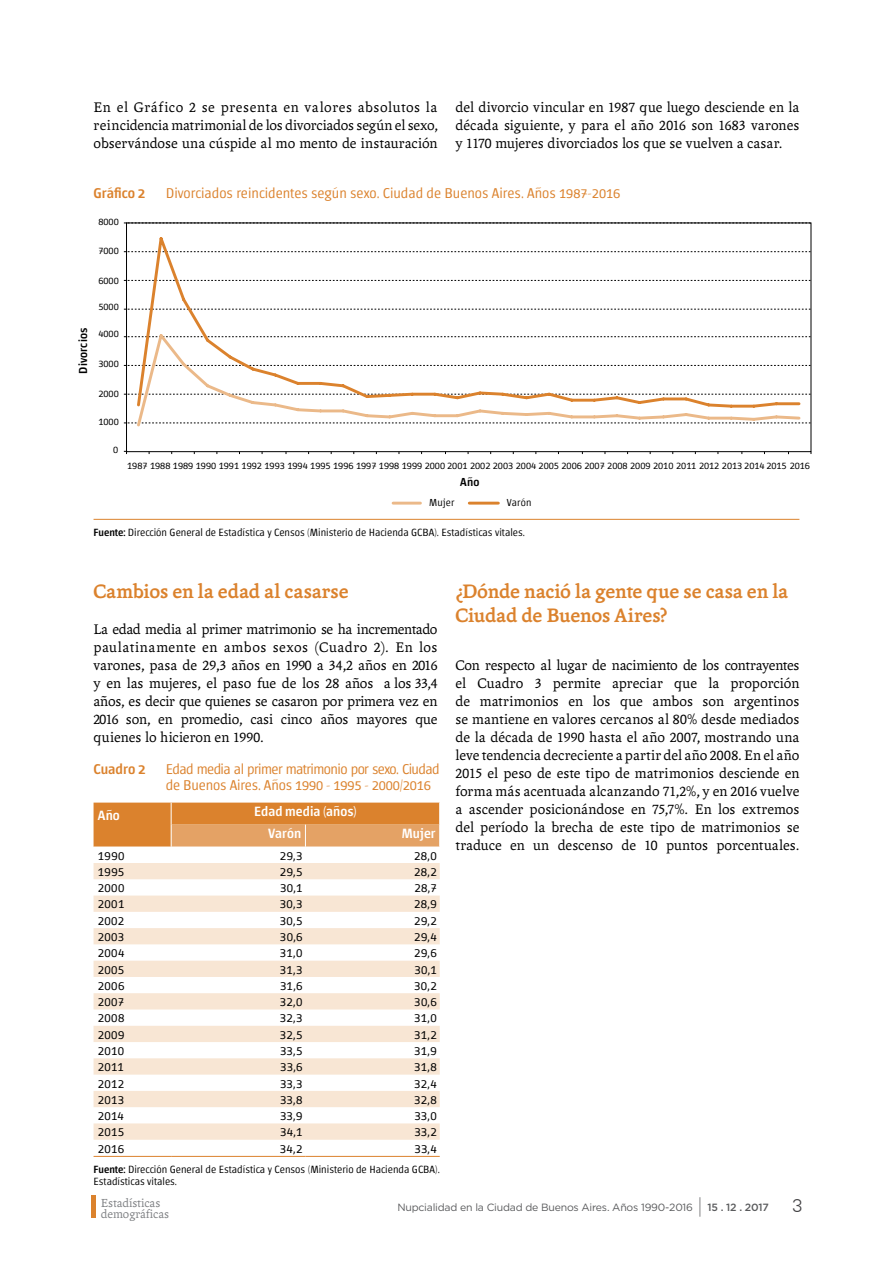
<style>
.page{position:relative;width:893px;height:1263px;background:#fff}
.page>*{position:absolute;margin:0;border:0;box-sizing:border-box;transform-origin:0 0}
.t1{font:700 21px/24px "Andralis ND Os F";letter-spacing:-.01em;color:#db822d}
.t2{font:300 18px "Zurich BT";color:#414042}
.t3{font:15px/18px "Andralis ND Os F";color:#000;text-align:justify}
.t4{font:300 14.25px/15.8px "Chaco";letter-spacing:-.04em;color:#db822d}
.t5{font:300 14.25px "Chaco";letter-spacing:-.01em;color:#db822d}
.t6{font:500 14.25px "Chaco";color:#db822d}
.t7{font:500 13.5px/22px "Chaco";letter-spacing:.005em;color:#fff}
.t8{font:300 12.75px "Chaco";letter-spacing:.025em;color:#000}
.t9{font:12.6px/10.8px "Andralis ND Os F";color:#808285}
.t10{font:500 11.7px "Chaco";letter-spacing:.01em;color:#000}
.t11{font:300 10.5px/12px "Chaco";color:#000}
.t12{font:10.5px "Gotham";letter-spacing:-.02em;color:#5a5b5d}
.t13{font:300 10.2px "Chaco";color:#000}
.s1{font-family:"Andralis NDSC"}
.s2{font-weight:500}
.s3{font-size:21px}
</style>
<div class="page">
<div style="left:91px;top:1195px;width:5px;height:23px;background:#db822d"></div>
<hr style="left:94px;top:519px;width:705px;height:1px;background:#db822d">
<svg style="left:124px;top:251px;width:685px;height:1px"></svg>
<svg style="left:124px;top:280px;width:685px;height:1px"></svg>
<svg style="left:124px;top:309px;width:685px;height:1px"></svg>
<svg style="left:124px;top:336px;width:685px;height:1px"></svg>
<svg style="left:124px;top:365px;width:685px;height:1px"></svg>
<svg style="left:124px;top:394px;width:685px;height:1px"></svg>
<svg style="left:124px;top:422px;width:685px;height:2px"></svg>
<svg style="left:135px;top:409px;width:667px;height:18px"></svg>
<svg style="left:135px;top:237px;width:667px;height:172px"></svg>
<div style="left:126px;top:223px;width:685px;height:229px;border:1px solid #000"></div>
<hr style="left:393px;top:502px;width:27px;height:3px;background:#ebb989">
<hr style="left:469px;top:502px;width:29px;height:3px;background:#db822d">
<svg style="left:94px;top:863px;width:346px;height:277px;fill:#f8e6d5"></svg>
<hr style="left:94px;top:1156px;width:77px;height:1px;background:#db822d">
<hr style="left:171px;top:1156px;width:134px;height:1px;background:#db822d">
<hr style="left:305px;top:1156px;width:135px;height:1px;background:#db822d">
<svg style="left:94px;top:803px;width:346px;height:44px;background:#df9046"></svg>
<p class="t3" style="left:94px;top:98px;width:345px">En el Gráfico <span class="s1">2</span> se presenta en valores absolutos la reincidencia matrimonial de los divorciados según el sexo, observándose una cúspide al mo mento de instauración</p>
<p class="t3" style="left:455px;top:98px;width:345px">del divorcio vincular en <span class="s1">1987</span> que luego desciende en la década siguiente, y para el año <span class="s1">2016</span> son <span class="s1">1683</span> varones y <span class="s1">1170</span> mujeres divorciados los que se vuelven a casar.</p>
<p class="t6" style="left:94px;top:187px;width:53px">Gráfico 2</p>
<p class="t5" style="left:166px;top:187px;width:456px">Divorciados reincidentes según sexo. Ciudad de Buenos Aires. Años 1987-2016</p>
<p class="t13" style="left:98px;top:217px;width:22px">8000</p>
<p class="t13" style="left:98px;top:246px;width:22px">7000</p>
<p class="t13" style="left:98px;top:275px;width:22px">6000</p>
<p class="t10" style="left:78px;top:373px;width:47px;rotate:-90deg">Divorcios</p>
<p class="t13" style="left:98px;top:302px;width:22px">5000</p>
<p class="t13" style="left:98px;top:329px;width:22px">4000</p>
<p class="t13" style="left:98px;top:359px;width:22px">3000</p>
<p class="t13" style="left:98px;top:389px;width:22px">2000</p>
<p class="t13" style="left:98px;top:417px;width:22px">1000</p>
<p class="t13" style="left:113px;top:445px;width:7px">0</p>
<p class="t13" style="left:127px;top:460px;width:684px">1987 1988 1989 1990 1991 1992 1993 1994 1995 1996 1997 1998 1999 2000 2001 2002 2003 2004 2005 2006 2007 2008 2009 2010 2011 2012 2013 2014 2015 2016</p>
<p class="t13" style="left:429px;top:498px;width:27px">Mujer</p>
<p class="t13" style="left:507px;top:498px;width:26px">Varón</p>
<p class="t11" style="left:94px;top:527px;width:433px"><span class="s2">Fuente:</span> Dirección General de Estadística y Censos (Ministerio de Hacienda GCBA). Estadísticas vitales.</p>
<p class="t10" style="left:460px;top:477px;width:21px">Año</p>
<h1 class="t1" style="left:94px;top:579px;width:257px">Cambios en la edad al casarse</h1>
<p class="t3" style="left:94px;top:620px;width:346px">La edad media al primer matrimonio se ha incrementado paulatinamente en ambos sexos (Cuadro <span class="s1">2</span>). En los varones, pasa de <span class="s1">29</span>,<span class="s1">3</span> años en <span class="s1">1990</span> a <span class="s1">34</span>,<span class="s1">2</span> años en <span class="s1">2016 </span>y en las mujeres, el paso fue de los <span class="s1">28</span> años a los <span class="s1">33</span>,<span class="s1">4 </span>años, es decir que quienes se casaron por primera vez en <span class="s1">2016</span> son, en promedio, casi cinco años mayores que quienes lo hicieron en <span class="s1">1990</span>.</p>
<p class="t6" style="left:94px;top:763px;width:54px">Cuadro 2</p>
<p class="t4" style="left:166px;top:762px;width:275px">Edad media al primer matrimonio por sexo. Ciudad de Buenos Aires. Años 1990 - 1995 - 2000/2016</p>
<p class="t7" style="left:98px;top:805px;width:24px">Año</p>
<p class="t7" style="left:268px;top:801px;width:90px;text-indent:-14px">Edad media (años)<br>Varón</p>
<p class="t7" style="left:402px;top:823px;width:35px">Mujer</p>
<p class="t8" style="left:98px;top:849px;width:28px">1990</p>
<p class="t8" style="left:280px;top:849px;width:24px">29,3</p>
<p class="t8" style="left:414px;top:849px;width:24px">28,0</p>
<p class="t8" style="left:98px;top:866px;width:28px">1995</p>
<p class="t8" style="left:280px;top:866px;width:24px">29,5</p>
<p class="t8" style="left:414px;top:866px;width:24px">28,2</p>
<p class="t8" style="left:98px;top:882px;width:28px">2000</p>
<p class="t8" style="left:280px;top:882px;width:24px">30,1</p>
<p class="t8" style="left:414px;top:882px;width:24px">28,7</p>
<p class="t8" style="left:98px;top:898px;width:28px">2001</p>
<p class="t8" style="left:280px;top:898px;width:24px">30,3</p>
<p class="t8" style="left:414px;top:898px;width:24px">28,9</p>
<p class="t8" style="left:98px;top:914px;width:28px">2002</p>
<p class="t8" style="left:280px;top:914px;width:24px">30,5</p>
<p class="t8" style="left:414px;top:914px;width:24px">29,2</p>
<p class="t8" style="left:98px;top:931px;width:28px">2003</p>
<p class="t8" style="left:280px;top:931px;width:24px">30,6</p>
<p class="t8" style="left:414px;top:931px;width:24px">29,4</p>
<p class="t8" style="left:98px;top:947px;width:28px">2004</p>
<p class="t8" style="left:280px;top:947px;width:24px">31,0</p>
<p class="t8" style="left:414px;top:947px;width:24px">29,6</p>
<p class="t8" style="left:98px;top:963px;width:28px">2005</p>
<p class="t8" style="left:280px;top:963px;width:24px">31,3</p>
<p class="t8" style="left:414px;top:963px;width:24px">30,1</p>
<p class="t8" style="left:98px;top:980px;width:28px">2006</p>
<p class="t8" style="left:280px;top:980px;width:24px">31,6</p>
<p class="t8" style="left:414px;top:980px;width:24px">30,2</p>
<p class="t8" style="left:98px;top:996px;width:28px">2007</p>
<p class="t8" style="left:280px;top:996px;width:24px">32,0</p>
<p class="t8" style="left:414px;top:996px;width:24px">30,6</p>
<p class="t8" style="left:98px;top:1012px;width:28px">2008</p>
<p class="t8" style="left:280px;top:1012px;width:24px">32,3</p>
<p class="t8" style="left:414px;top:1012px;width:24px">31,0</p>
<p class="t8" style="left:98px;top:1028px;width:28px">2009</p>
<p class="t8" style="left:280px;top:1028px;width:24px">32,5</p>
<p class="t8" style="left:414px;top:1028px;width:24px">31,2</p>
<p class="t8" style="left:98px;top:1045px;width:28px">2010</p>
<p class="t8" style="left:280px;top:1045px;width:24px">33,5</p>
<p class="t8" style="left:414px;top:1045px;width:24px">31,9</p>
<p class="t8" style="left:98px;top:1061px;width:28px">2011</p>
<p class="t8" style="left:280px;top:1061px;width:24px">33,6</p>
<p class="t8" style="left:414px;top:1061px;width:24px">31,8</p>
<p class="t8" style="left:98px;top:1077px;width:28px">2012</p>
<p class="t8" style="left:280px;top:1077px;width:24px">33,3</p>
<p class="t8" style="left:414px;top:1077px;width:24px">32,4</p>
<p class="t8" style="left:98px;top:1094px;width:28px">2013</p>
<p class="t8" style="left:280px;top:1094px;width:24px">33,8</p>
<p class="t8" style="left:414px;top:1094px;width:24px">32,8</p>
<p class="t8" style="left:98px;top:1110px;width:28px">2014</p>
<p class="t8" style="left:280px;top:1110px;width:24px">33,9</p>
<p class="t8" style="left:414px;top:1110px;width:24px">33,0</p>
<p class="t8" style="left:98px;top:1126px;width:28px">2015</p>
<p class="t8" style="left:280px;top:1126px;width:24px">34,1</p>
<p class="t8" style="left:414px;top:1126px;width:24px">33,2</p>
<p class="t8" style="left:98px;top:1142px;width:28px">2016</p>
<p class="t8" style="left:280px;top:1142px;width:24px">34,2</p>
<p class="t8" style="left:414px;top:1142px;width:24px">33,4</p>
<p class="t11" style="left:94px;top:1163px;width:348px"><span class="s2">Fuente:</span> Dirección General de Estadística y Censos (Ministerio de Hacienda GCBA).<br>Estadísticas vitales.</p>
<h1 class="t1" style="left:455px;top:579px;width:334px">¿Dónde nació la gente que se casa en la<br>Ciudad de Buenos Aires?</h1>
<p class="t3" style="left:455px;top:656px;width:345px">Con respecto al lugar de nacimiento de los contrayentes el Cuadro <span class="s1">3</span> permite apreciar que la proporción de matrimonios en los que ambos son argentinos se mantiene en valores cercanos al <span class="s1">80</span>% desde mediados de la década de <span class="s1">1990</span> hasta el año <span class="s1">2007</span>, mostrando una leve tendencia decreciente a partir del año <span class="s1">2008</span>. En el año <span class="s1">2015</span> el peso de este tipo de matrimonios desciende en forma más acentuada alcanzando <span class="s1">71</span>,<span class="s1">2</span>%, y en <span class="s1">2016</span> vuelve a ascender posicionándose en <span class="s1">75</span>,<span class="s1">7</span>%. En los extremos del período la brecha de este tipo de matrimonios se traduce en un descenso de <span class="s1">10</span> puntos porcentuales.</p>
<p class="t9" style="left:101px;top:1197px;width:70px">Estadísticas demográficas</p>
<p class="t12" style="left:397px;top:1200px;width:373px">Nupcialidad en la Ciudad de Buenos Aires. Años 1990-2016 <span class="s3">|</span> <span class="s2">15 . 12 . 2017</span></p>
<p class="t2" style="left:792px;top:1194px;width:11px">3</p>
</div>
